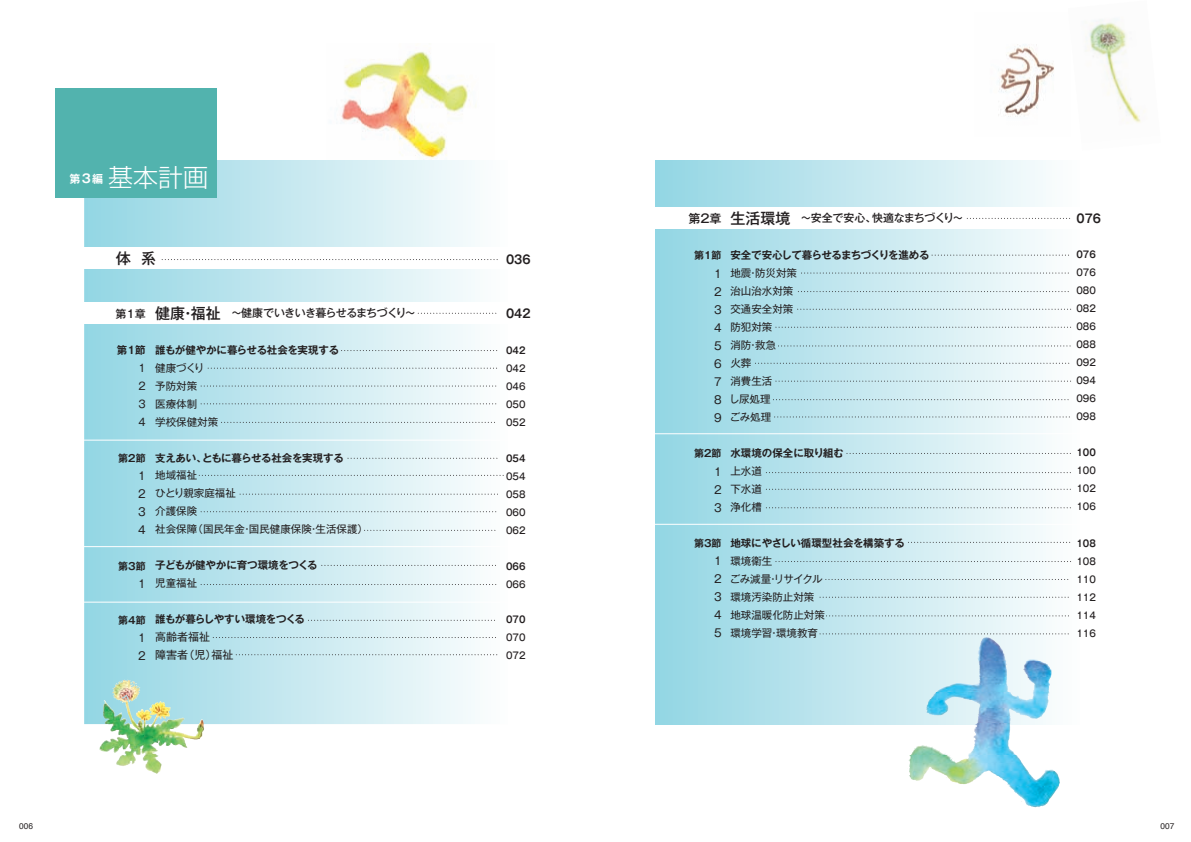
<style>
.page{position:relative;width:1191px;height:842px;background:#fff}
.page>*{position:absolute;margin:0;border:0;box-sizing:border-box;transform-origin:0 0}
.t1{font:300 25px "Shin Go Pr 5";color:#fff}
.t2{font:500 15px "Gothic MB101 Pr 5";color:#231f20}
.t3{font:700 12px "Gothic MB101 Pr 5 De";color:#231f20;scale:.9 1}
.t4{font:500 12px "Gothic MB101 Pr 5";color:#231f20}
.t5{font:11px/18px "Gothic MB101 Pr 5";color:#231f20;text-align:justify}
.t6{font:500 11px "Gothic MB101 Pr 5";letter-spacing:-.055em;color:#231f20}
.t7{font:500 11px "Gothic MB101 Pr 5";letter-spacing:-.03em;color:#231f20}
.t8{font:700 11px "Gothic MB101 Pr 5 De";color:#fff}
.t9{font:10.5px/18px "Gothic MB101 Pr 5";color:#231f20}
.t10{font:700 10.5px "Gothic MB101 Pr 5 De";letter-spacing:-.03em;color:#231f20}
.t11{font:700 10.5px "Gothic MB101 Pr 5 De";letter-spacing:-.005em;color:#231f20}
.t12{font:700 10px "Gothic MB101 Pr 5 De";letter-spacing:-.06em;color:#231f20}
.t13{font:500 9.5px/18px "Gothic MB101 Pr 5";color:#231f20;text-align:justify;scale:.9 1}
.t14{font:700 9.5px "Gothic MB101 Pr 5 De";color:#231f20;scale:.9 1}
.t15{font:8.3px "Helvetica";color:#231f20}
.s1{font-size:12px}
.s2{font-size:15px}
</style>
<div class="page">
<svg style="left:84px;top:160px;width:420px;height:564px;background:#c7e9ef"></svg>
<div style="left:656px;top:160px;width:426px;height:564px;background:linear-gradient(to right,#94d6e4,#f7fafc)"></div>
<div style="left:56px;top:89px;width:161px;height:109px;background:#52b3ae"></div>
<div style="left:50px;top:247px;width:537px;height:22px;background:#fff"></div>
<div style="left:50px;top:302px;width:537px;height:22px;background:#fff"></div>
<div style="left:639px;top:207px;width:538px;height:22px;background:#fff"></div>
<hr style="left:65px;top:440px;width:480px;height:1px;background:#fff">
<hr style="left:642px;top:433px;width:480px;height:1px;background:#fff">
<hr style="left:642px;top:524px;width:480px;height:1px;background:#fff">
<hr style="left:65px;top:546px;width:480px;height:1px;background:#fff">
<hr style="left:65px;top:602px;width:480px;height:1px;background:#fff">
<img style="left:327px;top:51px;width:167px;height:119px">
<img style="left:122px;top:680px;width:18px;height:22px">
<img style="left:989px;top:637px;width:44px;height:63px">
<img style="left:998px;top:44px;width:56px;height:73px">
<img style="left:1085px;top:19px;width:60px;height:104px">
<svg style="left:162px;top:259px;width:335px;height:1px"></svg>
<svg style="left:967px;top:218px;width:103px;height:1px"></svg>
<svg style="left:932px;top:255px;width:138px;height:1px"></svg>
<svg style="left:801px;top:273px;width:269px;height:1px"></svg>
<svg style="left:798px;top:291px;width:272px;height:1px"></svg>
<svg style="left:797px;top:309px;width:273px;height:1px"></svg>
<svg style="left:776px;top:327px;width:294px;height:1px"></svg>
<svg style="left:778px;top:345px;width:292px;height:1px"></svg>
<svg style="left:755px;top:363px;width:315px;height:1px"></svg>
<svg style="left:776px;top:381px;width:294px;height:1px"></svg>
<svg style="left:773px;top:399px;width:297px;height:1px"></svg>
<svg style="left:774px;top:416px;width:296px;height:1px"></svg>
<svg style="left:847px;top:453px;width:223px;height:1px"></svg>
<svg style="left:766px;top:472px;width:304px;height:1px"></svg>
<svg style="left:766px;top:489px;width:304px;height:1px"></svg>
<svg style="left:766px;top:507px;width:304px;height:1px"></svg>
<svg style="left:908px;top:542px;width:162px;height:1px"></svg>
<svg style="left:776px;top:561px;width:294px;height:1px"></svg>
<svg style="left:826px;top:579px;width:244px;height:1px"></svg>
<svg style="left:820px;top:597px;width:250px;height:1px"></svg>
<svg style="left:826px;top:615px;width:244px;height:1px"></svg>
<svg style="left:820px;top:633px;width:250px;height:1px"></svg>
<svg style="left:418px;top:313px;width:79px;height:1px"></svg>
<svg style="left:341px;top:350px;width:156px;height:1px"></svg>
<svg style="left:208px;top:368px;width:289px;height:1px"></svg>
<svg style="left:201px;top:386px;width:296px;height:1px"></svg>
<svg style="left:201px;top:403px;width:296px;height:1px"></svg>
<svg style="left:221px;top:422px;width:276px;height:1px"></svg>
<svg style="left:348px;top:458px;width:149px;height:1px"></svg>
<svg style="left:199px;top:475px;width:305px;height:1px"></svg>
<svg style="left:240px;top:494px;width:257px;height:1px"></svg>
<svg style="left:201px;top:511px;width:296px;height:1px"></svg>
<svg style="left:364px;top:530px;width:133px;height:1px"></svg>
<svg style="left:322px;top:565px;width:175px;height:1px"></svg>
<svg style="left:201px;top:584px;width:296px;height:1px"></svg>
<svg style="left:308px;top:620px;width:189px;height:1px"></svg>
<svg style="left:213px;top:637px;width:284px;height:1px"></svg>
<svg style="left:236px;top:654px;width:261px;height:1px"></svg>
<p class="t8" style="left:70px;top:169px;width:35px">第<span class="s1">3</span>編</p>
<h1 class="t1" style="left:108px;top:157px;width:101px">基本計画</h1>
<h2 class="t2" style="left:116px;top:246px;width:42px">体 系</h2>
<p class="t6" style="left:115px;top:304px;width:32px">第１章</p>
<p class="t10" style="left:117px;top:341px;width:30px">第１節</p>
<p class="t9" style="left:139px;top:358px;width:9px;text-align:justify">1<br>2<br>3<br>4</p>
<p class="t12" style="left:118px;top:450px;width:29px">第２節</p>
<p class="t5" style="left:138px;top:466px;width:9px">1<br>2<br>3<br>4</p>
<p class="t12" style="left:118px;top:557px;width:29px">第3節</p>
<p class="t5" style="left:138px;top:573px;width:9px">1</p>
<p class="t12" style="left:118px;top:611px;width:29px">第4節</p>
<p class="t5" style="left:138px;top:627px;width:9px">1<br>2</p>
<p class="t6" style="left:155px;top:304px;width:262px"><span class="s2">健康・福祉</span> ～健康でいきいき暮らせるまちづくり～</p>
<p class="t10" style="left:155px;top:341px;width:186px">誰もが健やかに暮らせる社会を実現する</p>
<p class="t9" style="left:155px;top:358px;width:64px">健康づくり<br>予防対策<br>医療体制<br>学校保健対策</p>
<p class="t10" style="left:155px;top:449px;width:190px">支えあい、ともに暮らせる社会を実現する</p>
<p class="t9" style="left:155px;top:466px;width:214px">地域福祉<br>ひとり親家庭福祉<br>介護保険<br>社会保障（国民年金・国民健康保険・生活保護）</p>
<p class="t10" style="left:155px;top:557px;width:164px">子どもが健やかに育つ環境をつくる</p>
<p class="t9" style="left:155px;top:574px;width:43px">児童福祉</p>
<p class="t10" style="left:155px;top:611px;width:151px">誰もが暮らしやすい環境をつくる</p>
<p class="t5" style="left:155px;top:627px;width:80px">高齢者福祉<br>障害者（児）福祉</p>
<p class="t3" style="left:506px;top:249px;width:29px">036</p>
<p class="t3" style="left:506px;top:303px;width:29px">042</p>
<p class="t14" style="left:506px;top:342px;width:23px">042</p>
<p class="t13" style="left:506px;top:359px;width:23px">042<br>046<br>050<br>052</p>
<p class="t14" style="left:506px;top:450px;width:23px">054</p>
<p class="t13" style="left:506px;top:467px;width:23px">054<br>058<br>060<br>062</p>
<p class="t14" style="left:506px;top:558px;width:23px">066</p>
<p class="t13" style="left:506px;top:575px;width:23px">066</p>
<p class="t14" style="left:506px;top:612px;width:23px">070</p>
<p class="t13" style="left:506px;top:628px;width:23px">070<br>072</p>
<p class="t4" style="left:688px;top:208px;width:35px">第2章</p>
<p class="t12" style="left:694px;top:247px;width:29px">第１節</p>
<p class="t5" style="left:714px;top:264px;width:9px">1<br>2<br>3<br>4<br>5<br>6<br>7<br>8<br>9</p>
<p class="t12" style="left:694px;top:445px;width:29px">第２節</p>
<p class="t5" style="left:714px;top:462px;width:9px">1<br>2<br>3</p>
<p class="t12" style="left:694px;top:535px;width:29px">第3節</p>
<p class="t5" style="left:714px;top:551px;width:9px">1<br>2<br>3<br>4<br>5</p>
<p class="t7" style="left:730px;top:209px;width:235px"><span class="s2">生活環境</span> ～安全で安心、快適なまちづくり～</p>
<p class="t10" style="left:730px;top:246px;width:201px">安全で安心して暮らせるまちづくりを進める</p>
<p class="t9" style="left:729px;top:263px;width:69px">地震・防災対策治山治水対策交通安全対策防犯対策<br>消防・救急<br>火葬<br>消費生活<br>し尿処理<br>ごみ処理</p>
<p class="t11" style="left:730px;top:444px;width:115px">水環境の保全に取り組む</p>
<p class="t9" style="left:730px;top:461px;width:33px;text-align:justify">上水道下水道浄化槽</p>
<p class="t11" style="left:730px;top:534px;width:176px">地球にやさしい循環型社会を構築する</p>
<p class="t9" style="left:729px;top:551px;width:97px">環境衛生<br>ごみ減量・リサイクル環境汚染防止対策地球温暖化防止対策環境学習・環境教育</p>
<p class="t3" style="left:1076px;top:209px;width:29px">076</p>
<p class="t14" style="left:1076px;top:247px;width:23px">076</p>
<p class="t13" style="left:1076px;top:263px;width:23px">076<br>080<br>082<br>086<br>088<br>092<br>094<br>096<br>098</p>
<p class="t14" style="left:1076px;top:445px;width:23px">100</p>
<p class="t13" style="left:1076px;top:461px;width:23px">100<br>102<br>106</p>
<p class="t14" style="left:1076px;top:535px;width:23px">108</p>
<p class="t13" style="left:1076px;top:552px;width:23px">108<br>110<br>112<br>114<br>116</p>
<p class="t15" style="left:19px;top:819px;width:15px">006</p>
<p class="t15" style="left:1160px;top:819px;width:15px">007</p>
</div>
